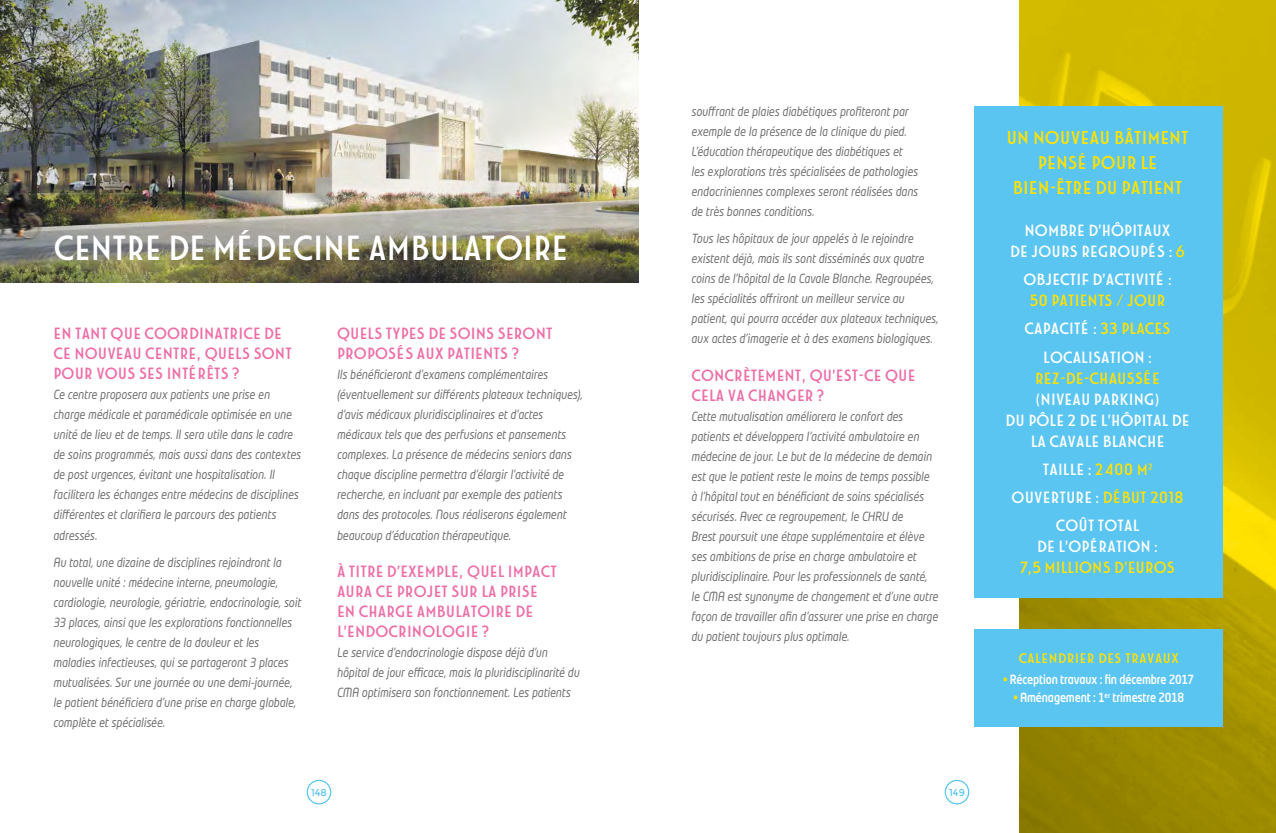
<style>
.page{position:relative;width:1276px;height:833px;background:#fff}
.page>*{position:absolute;margin:0;border:0;box-sizing:border-box;transform-origin:0 0}
.t1{font:37.5px "FIATADVERT01 A";letter-spacing:-.04em;color:#fff}
.t2{font:20px/25px "FIATADVERT01 A";letter-spacing:-.03em;color:#ffe200;text-align:center}
.t3{font:17.5px/20px "FIATADVERT01 A";letter-spacing:-.03em;color:#ed6ea7}
.t4{font:17.5px/21px "FIATADVERT01 A";letter-spacing:-.03em;color:#fff;text-align:center}
.t5{font:17.5px/28.1px "FIATADVERT01 A";letter-spacing:-.03em;color:#ffe200;text-align:center}
.t6{font:15px "FIATADVERT01 A";color:#ffe200}
.t7{font:italic 12.5px/20px "Neo Tech Std";letter-spacing:.005em;color:#706f6f;scale:.85 1}
.t8{font:500 12.5px "Neo Tech Std";letter-spacing:-.01em;color:#fff;scale:.85 1}
.t9{font:10px "Montserrat";color:#5bc5f2}
.s1{color:#ffe200}
.s2{color:#fff}
</style>
<div class="page">
<div style="left:944px;top:780px;width:25px;height:24px;border:1px solid #5bc5f2;border-radius:50%"></div>
<div style="left:307px;top:780px;width:24px;height:24px;border:1px solid #5bc5f2;border-radius:50%"></div>
<img style="left:0;top:0;width:638px;height:282px">
<svg style="left:1019px;top:0;width:257px;height:833px;background:#bba702"></svg>
<div style="left:974px;top:106px;width:248px;height:491px;background:#5bc5f2"></div>
<div style="left:974px;top:628px;width:248px;height:98px;background:#5bc5f2"></div>
<h1 class="t1" style="left:53px;top:230px;width:517px">CENTRE DE MÉDECINE AMBULATOIRE</h1>
<h3 class="t3" style="left:53px;top:324px;width:240px">EN TANT QUE COORDINATRICE DE<br>CE NOUVEAU CENTRE, QUELS SONT<br>POUR VOUS SES INTÉRÊTS ?</h3>
<p class="t7" style="left:53px;top:385px;width:293px">Ce centre proposera aux patients une prise en charge médicale et paramédicale optimisée en une unité de lieu et de temps. Il sera utile dans le cadre de soins programmés, mais aussi dans des contextes de post urgences, évitant une hospitalisation. Il facilitera les échanges entre médecins de disciplines différentes et clarifiera le parcours des patients adressés.</p>
<p class="t7" style="left:53px;top:552px;width:293px">Au total, une dizaine de disciplines rejoindront la nouvelle unité : médecine interne, pneumologie, cardiologie, neurologie, gériatrie, endocrinologie, soit 33 places, ainsi que les explorations fonctionnelles neurologiques, le centre de la douleur et les maladies infectieuses, qui se partageront 3 places mutualisées. Sur une journée ou une demi-journée, le patient bénéficiera d’une prise en charge globale, complète et spécialisée.</p>
<h3 class="t3" style="left:337px;top:324px;width:218px">QUELS TYPES DE SOINS SERONT<br>PROPOSÉS AUX PATIENTS ?</h3>
<p class="t7" style="left:337px;top:365px;width:291px">Ils bénéficieront d’examens complémentaires (éventuellement sur différents plateaux techniques), d’avis médicaux pluridisciplinaires et d’actes médicaux tels que des perfusions et pansements complexes. La présence de médecins seniors dans chaque discipline permettra d’élargir l’activité de recherche, en incluant par exemple des patients dans des protocoles. Nous réaliserons également beaucoup d’éducation thérapeutique.</p>
<h3 class="t3" style="left:337px;top:562px;width:222px">À TITRE D’EXEMPLE, QUEL IMPACT<br>AURA CE PROJET SUR LA PRISE<br>EN CHARGE AMBULATOIRE DE<br>L’ENDOCRINOLOGIE ?</h3>
<p class="t7" style="left:337px;top:642px;width:287px">Le service d’endocrinologie dispose déjà d’un hôpital de jour efficace, mais la pluridisciplinarité du<br>CMA optimisera son fonctionnement. Les patients</p>
<p class="t7" style="left:691px;top:101px;width:268px">souffrant de plaies diabétiques profiteront par exemple de la présence de la clinique du pied.<br>L’éducation thérapeutique des diabétiques et les explorations très spécialisées de pathologies endocriniennes complexes seront réalisées dans de très bonnes conditions.</p>
<p class="t7" style="left:691px;top:228px;width:292px">Tous les hôpitaux de jour appelés à le rejoindre existent déjà, mais ils sont disséminés aux quatre coins de l’hôpital de la Cavale Blanche. Regroupées, les spécialités offriront un meilleur service au patient, qui pourra accéder aux plateaux techniques, aux actes d’imagerie et à des examens biologiques.</p>
<h3 class="t3" style="left:691px;top:365px;width:226px">CONCRÈTEMENT, QU’EST-CE QUE<br>CELA VA CHANGER ?</h3>
<p class="t7" style="left:691px;top:406px;width:292px">Cette mutualisation améliorera le confort des patients et développera l’activité ambulatoire en médecine de jour. Le but de la médecine de demain est que le patient reste le moins de temps possible à l’hôpital tout en bénéficiant de soins spécialisés sécurisés. Avec ce regroupement, le CHRU de<br>Brest poursuit une étape supplémentaire et élève ses ambitions de prise en charge ambulatoire et pluridisciplinaire. Pour les professionnels de santé, le CMA est synonyme de changement et d’une autre façon de travailler afin d’assurer une prise en charge du patient toujours plus optimale.</p>
<p class="t9" style="left:311px;top:786px;width:17px">148</p>
<p class="t9" style="left:949px;top:786px;width:17px">149</p>
<h2 class="t2" style="left:1006px;top:126px;width:184px">UN NOUVEAU BÂTIMENT<br>PENSÉ POUR LE<br>BIEN-ÊTRE DU PATIENT</h2>
<h3 class="t4" style="left:1010px;top:220px;width:177px">NOMBRE D’HÔPITAUX<br>DE JOURS REGROUPÉS : <span class="s1">6</span></h3>
<h3 class="t4" style="left:1023px;top:269px;width:151px">OBJECTIF D’ACTIVITÉ :</h3>
<h3 class="t5" style="left:1024px;top:287px;width:148px">50 PATIENTS / JOUR<br><span class="s2">CAPACITÉ :</span> 33 PLACES<br><span class="s2">LOCALISATION :</span></h3>
<h3 class="t5" style="left:1035px;top:364px;width:127px">REZ-DE-CHAUSSÉE</h3>
<h3 class="t4" style="left:1005px;top:389px;width:186px">(NIVEAU PARKING)<br>DU PÔLE 2 DE L’HÔPITAL DE<br>LA CAVALE BLANCHE</h3>
<h3 class="t4" style="left:1011px;top:455px;width:174px;line-height:28.1px">TAILLE : <span class="s1">2400 M²<br></span>OUVERTURE : <span class="s1">DÉBUT 2018<br></span>COÛT TOTAL</h3>
<h3 class="t4" style="left:1036px;top:536px;width:123px">DE L’OPÉRATION :</h3>
<h3 class="t5" style="left:1019px;top:553px;width:157px">7,5 MILLIONS D’EUROS</h3>
<p class="t6" style="left:1018px;top:651px;width:162px">CALENDRIER DES TRAVAUX</p>
<p class="t8" style="left:1003px;top:672px;width:226px"><span class="s1">•</span> Réception travaux : fin décembre 2017</p>
<p class="t8" style="left:1013px;top:689px;width:202px"><span class="s1">•</span> Aménagement : 1<sup>er</sup> trimestre 2018</p>
</div>
